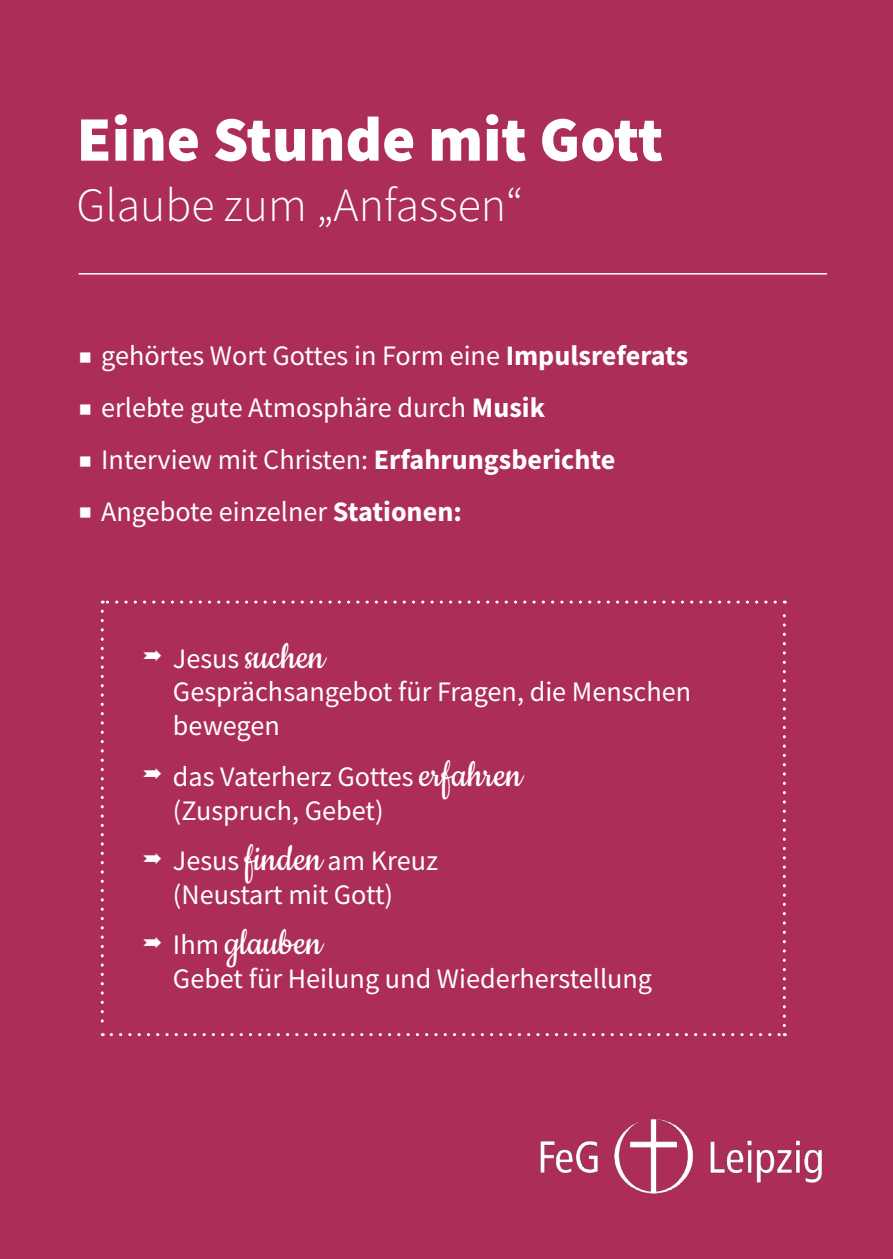
<style>
.page{position:relative;width:893px;height:1259px;background:#ac2e58}
.page>*{position:absolute;margin:0;border:0;box-sizing:border-box;transform-origin:0 0}
.t1{font:900 63.3px "Source Sans Pro";color:#fff}
.t2{font:300 47.7px "Source Sans Pro";color:#fff}
.t3{font:42px "Cookie";color:#fff}
.t4{font:28.2px/33.9px "Source Sans Pro";color:#fff}
.s1{font-weight:700}
.s2{font-family:"Source Sans Pro";font-size:28.2px}
.s3{font-family:"Cookie";font-size:42px}
</style>
<div class="page">
<hr style="left:79px;top:273px;width:748px;height:1px;background:#fff">
<img style="left:540px;top:1119px;width:282px;height:75px">
<svg style="left:101px;top:611px;width:3px;height:425px"></svg>
<svg style="left:111px;top:1033px;width:674px;height:3px"></svg>
<svg style="left:783px;top:600px;width:3px;height:425px"></svg>
<svg style="left:102px;top:600px;width:673px;height:3px"></svg>
<p class="t1" style="left:77px;top:96px;width:588px">Eine Stunde mit Gott</p>
<p class="t2" style="left:77px;top:176px;width:448px">Glaube zum „Anfassen“</p>
<p class="t4" style="left:79px;top:339px;width:611px">■ gehörtes Wort Gottes in Form eine <span class="s1">Impulsreferats</span></p>
<p class="t4" style="left:79px;top:390px;width:468px">■ erlebte gute Atmosphäre durch <span class="s1">Musik</span></p>
<p class="t4" style="left:79px;top:442px;width:538px">■ Interview mit Christen: <span class="s1">Erfahrungsberichte</span></p>
<p class="t4" style="left:79px;top:494px;width:385px">■ Angebote einzelner <span class="s1">Stationen:</span></p>
<p class="t3" style="left:173px;top:634px;width:153px"><span class="s2">Jesus</span> suchen</p>
<p class="t4" style="left:173px;top:675px;width:520px">Gesprächsangebot für Fragen, die Menschen bewegen</p>
<p class="t4" style="left:173px;top:759px;width:351px">das Vaterherz Gottes <span class="s3">erfahren </span>(Zuspruch, Gebet)</p>
<p class="t4" style="left:173px;top:843px;width:266px">Jesus <span class="s3">finden</span> am Kreuz (Neustart mit Gott)</p>
<p class="t3" style="left:173px;top:921px;width:151px"><span class="s2">Ihm</span> glauben</p>
<p class="t4" style="left:173px;top:961px;width:481px">Gebet für Heilung und Wiederherstellung</p>
</div>
